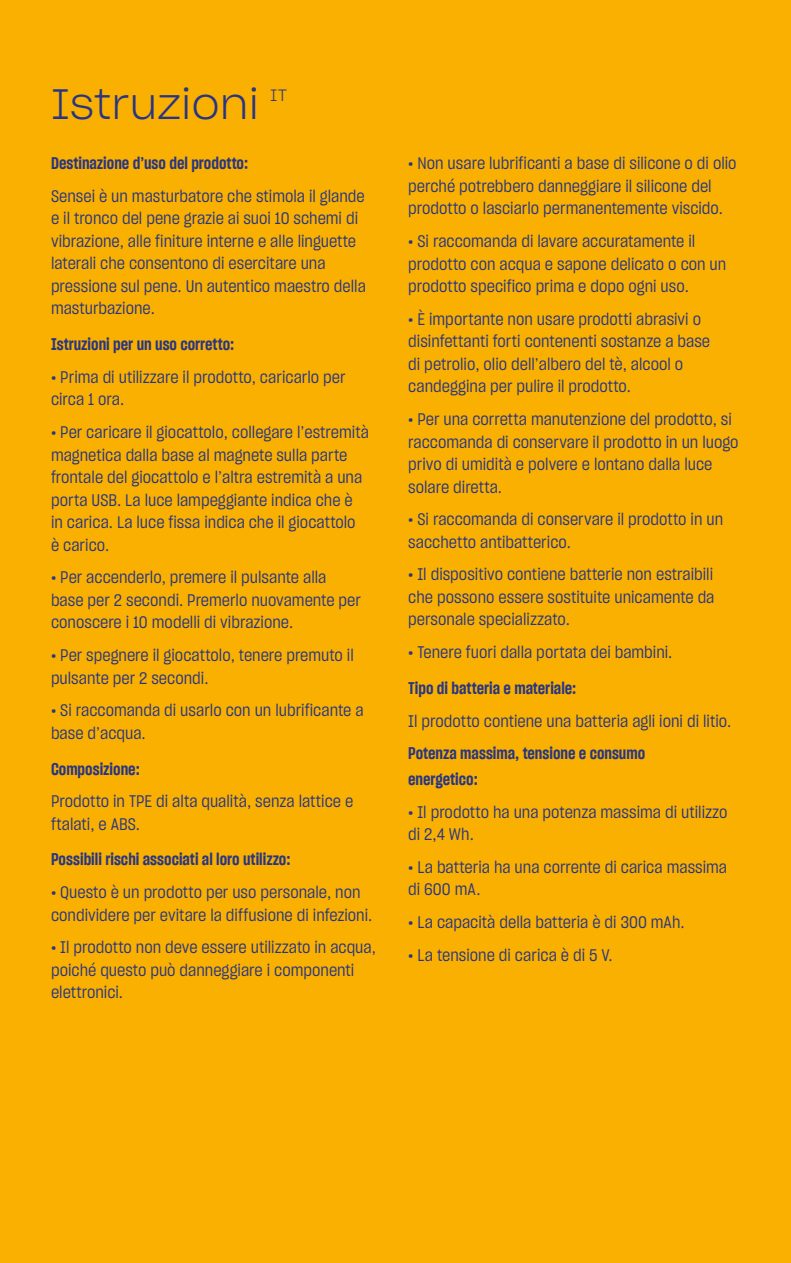
<style>
.page{position:relative;width:791px;height:1263px;background:#f9b000}
.page>*{position:absolute;margin:0;border:0;box-sizing:border-box;transform-origin:0 0}
.t1{font:42px "Sharp Grotesk Light 20";color:#283583}
.t2{font:16.5px/22.5px "Sharp Grotesk Book 16";color:#283583}
.t3{font:16.5px/25.5px "Sharp Grotesk Sm Bold 15";color:#283583}
.t4{font:16.5px "Sharp Grotesk Semi Bold 15";color:#283583}
.t5{font:16.2px "Sharp Grotesk Light 20";color:#283583}
.s1{font-family:"Sharp Grotesk Sm Bold 20"}
</style>
<div class="page">
<h1 class="t1" style="left:51px;top:72px;width:209px">Istruzioni</h1>
<p class="t5" style="left:270px;top:83px;width:19px">IT</p>
<p class="t4" style="left:51px;top:152px;width:199px">Destinazione d’uso del prodotto:</p>
<p class="t2" style="left:51px;top:185px;width:316px">Sensei è un masturbatore che stimola il glande e il tronco del pene grazie ai suoi 10 schemi di vibrazione, alle finiture interne e alle linguette laterali che consentono di esercitare una pressione sul pene. Un autentico maestro della masturbazione.</p>
<p class="t3" style="left:51px;top:331px;width:185px">Istruzioni per un uso corretto:</p>
<p class="t2" style="left:51px;top:366px;width:296px"><span class="s1">·</span> Prima di utilizzare il prodotto, caricarlo per circa 1 ora.</p>
<p class="t2" style="left:51px;top:421px;width:319px"><span class="s1">·</span> Per caricare il giocattolo, collegare l’estremità magnetica dalla base al magnete sulla parte frontale del giocattolo e l’altra estremità a una porta USB. La luce lampeggiante indica che è<br>in carica. La luce fissa indica che il giocattolo<br>è carico.</p>
<p class="t2" style="left:51px;top:566px;width:311px"><span class="s1">·</span> Per accenderlo, premere il pulsante alla base per 2 secondi. Premerlo nuovamente per conoscere i 10 modelli di vibrazione.</p>
<p class="t2" style="left:51px;top:644px;width:304px"><span class="s1">·</span> Per spegnere il giocattolo, tenere premuto il pulsante per 2 secondi.</p>
<p class="t2" style="left:51px;top:699px;width:314px"><span class="s1">·</span> Si raccomanda di usarlo con un lubrificante a base d’acqua.</p>
<p class="t3" style="left:51px;top:756px;width:90px">Composizione:</p>
<p class="t2" style="left:51px;top:790px;width:304px">Prodotto in TPE di alta qualità, senza lattice e ftalati, e ABS.</p>
<p class="t3" style="left:51px;top:847px;width:241px">Possibili rischi associati al loro utilizzo:</p>
<p class="t2" style="left:51px;top:881px;width:323px"><span class="s1">·</span> Questo è un prodotto per uso personale, non condividere per evitare la diffusione di infezioni.</p>
<p class="t2" style="left:51px;top:936px;width:326px"><span class="s1">·</span> Il prodotto non deve essere utilizzato in acqua, poiché questo può danneggiare i componenti elettronici.</p>
<p class="t2" style="left:408px;top:152px;width:330px"><span class="s1">·</span> Non usare lubrificanti a base di silicone o di olio perché potrebbero danneggiare il silicone del prodotto o lasciarlo permanentemente viscido.</p>
<p class="t2" style="left:408px;top:230px;width:320px"><span class="s1">·</span> Si raccomanda di lavare accuratamente il prodotto con acqua e sapone delicato o con un prodotto specifico prima e dopo ogni uso.</p>
<p class="t2" style="left:408px;top:307px;width:303px"><span class="s1">·</span> È importante non usare prodotti abrasivi o disinfettanti forti contenenti sostanze a base di petrolio, olio dell’albero del tè, alcool o candeggina per pulire il prodotto.</p>
<p class="t2" style="left:408px;top:408px;width:332px"><span class="s1">·</span> Per una corretta manutenzione del prodotto, si raccomanda di conservare il prodotto in un luogo privo di umidità e polvere e lontano dalla luce solare diretta.</p>
<p class="t2" style="left:408px;top:508px;width:316px"><span class="s1">·</span> Si raccomanda di conservare il prodotto in un sacchetto antibatterico.</p>
<p class="t2" style="left:408px;top:563px;width:308px;text-align:justify"><span class="s1">·</span> Il dispositivo contiene batterie non estraibili che possono essere sostituite unicamente da personale specializzato.</p>
<p class="t2" style="left:408px;top:641px;width:266px"><span class="s1">·</span> Tenere fuori dalla portata dei bambini.</p>
<p class="t3" style="left:408px;top:675px;width:170px">Tipo di batteria e materiale:</p>
<p class="t2" style="left:408px;top:709px;width:325px">Il prodotto contiene una batteria agli ioni di litio.</p>
<p class="t3" style="left:408px;top:740px;width:238px">Potenza massima, tensione e consumo energetico:</p>
<p class="t2" style="left:408px;top:800px;width:321px"><span class="s1">·</span> Il prodotto ha una potenza massima di utilizzo di 2,4 Wh.</p>
<p class="t2" style="left:408px;top:855px;width:320px"><span class="s1">·</span> La batteria ha una corrente di carica massima di 600 mA.</p>
<p class="t2" style="left:408px;top:905px;width:278px;line-height:32.7px"><span class="s1">·</span> La capacità della batteria è di 300 mAh. <span class="s1">·</span> La tensione di carica è di 5 V.</p>
</div>
